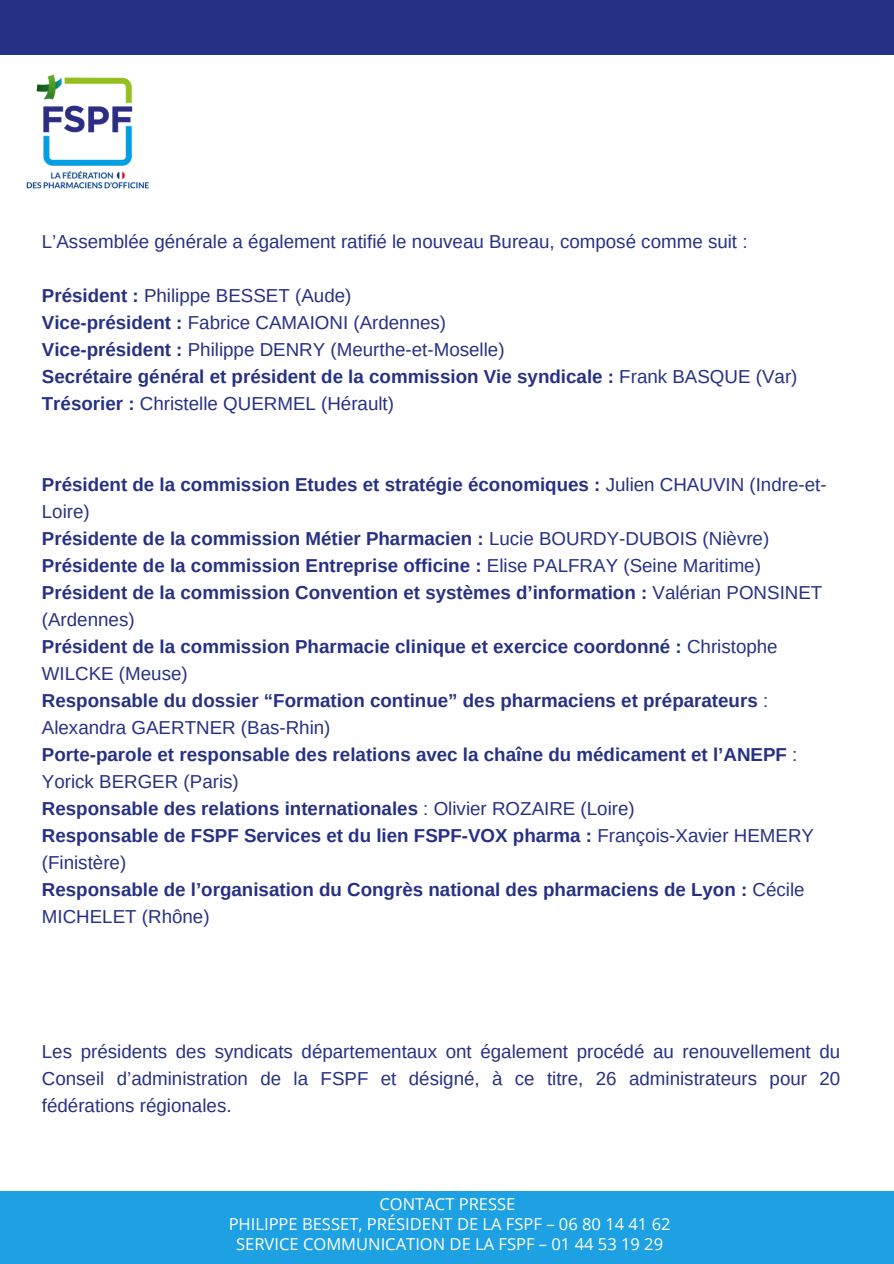
<style>
.page{position:relative;width:894px;height:1264px;background:#fff}
.page>*{position:absolute;margin:0;border:0;box-sizing:border-box;transform-origin:0 0}
.t1{font:700 18.75px/27px "Arimo";color:#273184}
.t2{font:18.75px/27px "Arimo";color:#273184}
.t3{font:16.5px "Open Sans";color:#fff}
.s1{font-weight:700}
.s2{font-weight:400}
</style>
<div class="page">
<div style="left:0;top:0;width:893px;height:55px;background:#273184"></div>
<img style="left:26px;top:75px;width:123px;height:114px">
<div style="left:0;top:1191px;width:893px;height:72px;background:#1da1e2"></div>
<p class="t2" style="left:42px;top:227px;width:707px">L’Assemblée générale a également ratifié le nouveau Bureau, composé comme suit :</p>
<h1 class="t2" style="left:42px;top:281px;width:757px"><span class="s1">Président :</span> Philippe BESSET (Aude)<br><span class="s1">Vice-président :</span> Fabrice CAMAIONI (Ardennes)<br><span class="s1">Vice-président :</span> Philippe DENRY (Meurthe-et-Moselle)<br><span class="s1">Secrétaire général et président de la commission Vie syndicale :</span> Frank BASQUE (Var)<br><span class="s1">Trésorier :</span> Christelle QUERMEL (Hérault)</h1>
<h1 class="t1" style="left:42px;top:470px;width:786px">Président de la commission Etudes et stratégie économiques : <span class="s2">Julien CHAUVIN (Indre-et-Loire)<br></span>Présidente de la commission Métier Pharmacien : <span class="s2">Lucie BOURDY-DUBOIS (Nièvre)<br></span>Présidente de la commission Entreprise officine : <span class="s2">Elise PALFRAY (Seine Maritime)<br></span>Président de la commission Convention et systèmes d’information : <span class="s2">Valérian PONSINET (Ardennes)<br></span>Président de la commission Pharmacie clinique et exercice coordonné : <span class="s2">Christophe WILCKE (Meuse)<br></span>Responsable du dossier “Formation continue” des pharmaciens et préparateurs <span class="s2">:<br>Alexandra GAERTNER (Bas-Rhin)<br></span>Porte-parole et responsable des relations avec la chaîne du médicament et l’ANEPF <span class="s2">:<br>Yorick BERGER (Paris)<br></span>Responsable des relations internationales <span class="s2">: Olivier ROZAIRE (Loire)<br></span>Responsable de FSPF Services et du lien FSPF-VOX pharma : <span class="s2">François-Xavier HEMERY (Finistère)<br></span>Responsable de l’organisation du Congrès national des pharmaciens de Lyon : <span class="s2">Cécile MICHELET (Rhône)</span></h1>
<h1 class="t2" style="left:42px;top:1037px;width:799px;text-align:justify">Les présidents des syndicats départementaux ont également procédé au renouvellement du Conseil d’administration de la FSPF et désigné, à ce titre, 26 administrateurs pour 20 fédérations régionales.</h1>
<h1 class="t3" style="left:379px;top:1192px;width:137px">CONTACT PRESSE</h1>
<p class="t3" style="left:229px;top:1212px;width:443px">PHILIPPE BESSET, PRÉSIDENT DE LA FSPF – 06 80 14 41 62</p>
<p class="t3" style="left:236px;top:1232px;width:428px">SERVICE COMMUNICATION DE LA FSPF – 01 44 53 19 29</p>
</div>
